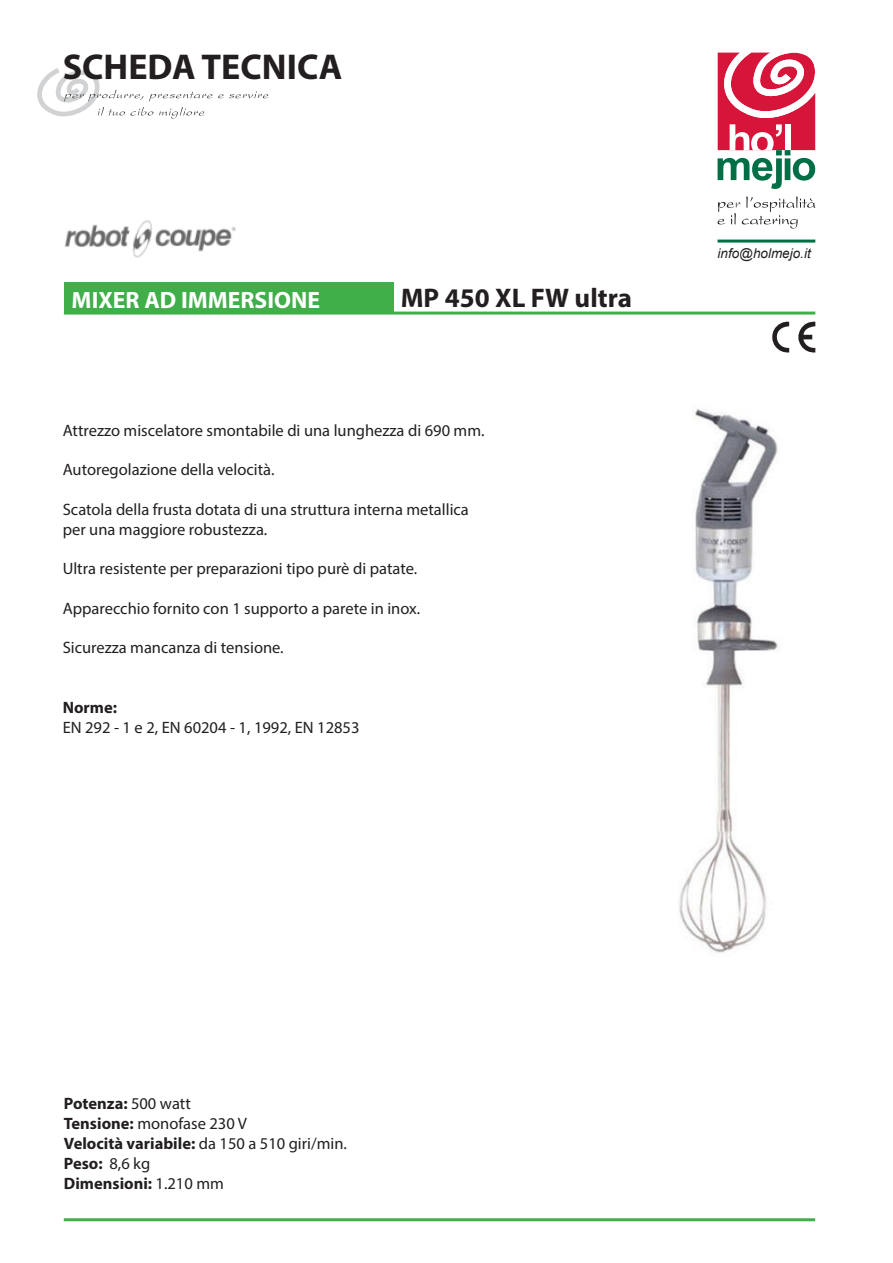
<style>
.page{position:relative;width:893px;height:1263px;background:#fff}
.page>*{position:absolute;margin:0;border:0;box-sizing:border-box;transform-origin:0 0}
.t1{font:700 36px "Myriad Pro";color:#231f20}
.t2{font:700 27px "Myriad Pro";color:#231f20}
.t3{font:700 23.7px "Myriad Pro";color:#fff}
.t4{font:16.5px/19.8px "Myriad Pro";color:#231f20}
.t5{font:700 16.5px/19.8px "Myriad Pro";color:#231f20}
.t6{font:italic 13.5px "Arial";color:#231f20}
.s1{font-weight:400}
</style>
<div class="page">
<svg style="left:798px;top:321px;width:17px;height:32px"></svg>
<svg style="left:772px;top:321px;width:17px;height:32px"></svg>
<img style="left:679px;top:408px;width:99px;height:545px">
<svg style="left:718px;top:52px;width:98px;height:137px"></svg>
<svg style="left:718px;top:196px;width:97px;height:33px"></svg>
<hr style="left:718px;top:240px;width:97px;height:3px;background:#016f45">
<svg style="left:37px;top:68px;width:231px;height:51px"></svg>
<img style="left:64px;top:220px;width:172px;height:38px">
<hr style="left:64px;top:1218px;width:751px;height:3px;background:#40ae49">
<div style="left:64px;top:282px;width:330px;height:31px;background:#40ae49"></div>
<hr style="left:64px;top:312px;width:751px;height:3px;background:#40ae49">
<h1 class="t1" style="left:63px;top:43px;width:281px">SCHEDA TECNICA</h1>
<h3 class="t3" style="left:72px;top:284px;width:250px">MIXER AD IMMERSIONE</h3>
<h2 class="t2" style="left:401px;top:280px;width:233px">MP 450 XL FW ultra</h2>
<p class="t4" style="left:63px;top:420px;width:423px">Attrezzo miscelatore smontabile di una lunghezza di 690 mm.</p>
<p class="t4" style="left:63px;top:459px;width:213px">Autoregolazione della velocità.</p>
<p class="t4" style="left:63px;top:499px;width:408px">Scatola della frusta dotata di una struttura interna metallica per una maggiore robustezza.</p>
<p class="t4" style="left:63px;top:558px;width:356px">Ultra resistente per preparazioni tipo purè di patate.</p>
<p class="t4" style="left:63px;top:598px;width:359px">Apparecchio fornito con 1 supporto a parete in inox.</p>
<p class="t4" style="left:63px;top:638px;width:222px">Sicurezza mancanza di tensione.</p>
<p class="t5" style="left:63px;top:697px;width:56px">Norme:</p>
<p class="t4" style="left:63px;top:717px;width:298px">EN 292 - 1 e 2, EN 60204 - 1, 1992, EN 12853</p>
<p class="t6" style="left:718px;top:245px;width:95px">info@holmejo.it</p>
<p class="t5" style="left:64px;top:1093px;width:285px">Potenza: <span class="s1">500 watt<br></span>Tensione: <span class="s1">monofase 230 V<br></span>Velocità variabile: <span class="s1">da 150 a 510 giri/min.<br></span>Peso: <span class="s1">8,6 kg<br></span>Dimensioni: <span class="s1">1.210 mm</span></p>
</div>
